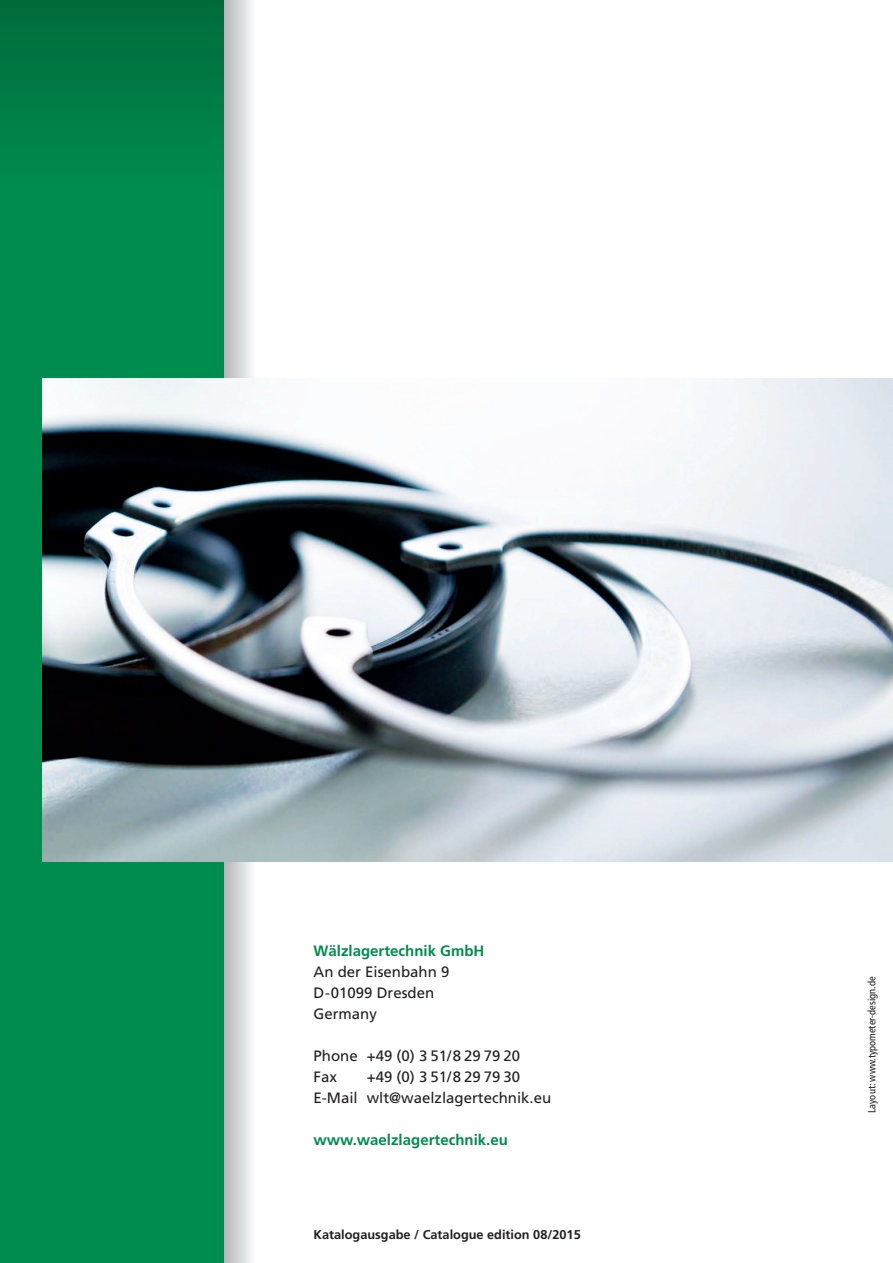
<style>
.page{position:relative;width:893px;height:1263px;background:#fff}
.page>*{position:absolute;margin:0;border:0;box-sizing:border-box;transform-origin:0 0}
.t1{font:15px/21px "Frutiger";color:#231f20}
.t2{font:700 15px "Frutiger";color:#008c4e}
.t3{font:700 12.75px "Frutiger";color:#231f20}
.t4{font:condensed 10.5px "Frutiger";color:#231f20}
</style>
<div class="page">
<div style="left:223px;top:0;width:32px;height:1263px;background:linear-gradient(to right,#b1b2b6,#f8f8f9)"></div>
<div style="left:0;top:0;width:223px;height:1263px;background:#008c4e"></div>
<div style="left:0;top:0;width:223px;height:189px;background:linear-gradient(to bottom,#006b3a,#008c4e)"></div>
<img style="left:43px;top:378px;width:850px;height:483px">
<p class="t2" style="left:314px;top:941px;width:172px">Wälzlagertechnik GmbH</p>
<p class="t1" style="left:314px;top:961px;width:137px">An der Eisenbahn 9<br>D-01099 Dresden<br>Germany</p>
<p class="t1" style="left:314px;top:1045px;width:208px">Phone +49 (0) 3 51/8 29 79 20<br>Fax</p>
<p class="t1" style="left:314px;top:1066px;width:239px;text-indent:53px">+49 (0) 3 51/8 29 79 30<br>E-Mail wlt@waelzlagertechnik.eu</p>
<p class="t2" style="left:314px;top:1130px;width:196px">www.waelzlagertechnik.eu</p>
<p class="t3" style="left:314px;top:1227px;width:269px">Katalogausgabe / Catalogue edition 08/2015</p>
<p class="t4" style="left:866px;top:1113px;width:138px;rotate:-90deg">Layout: www.typometer-design.de</p>
</div>
